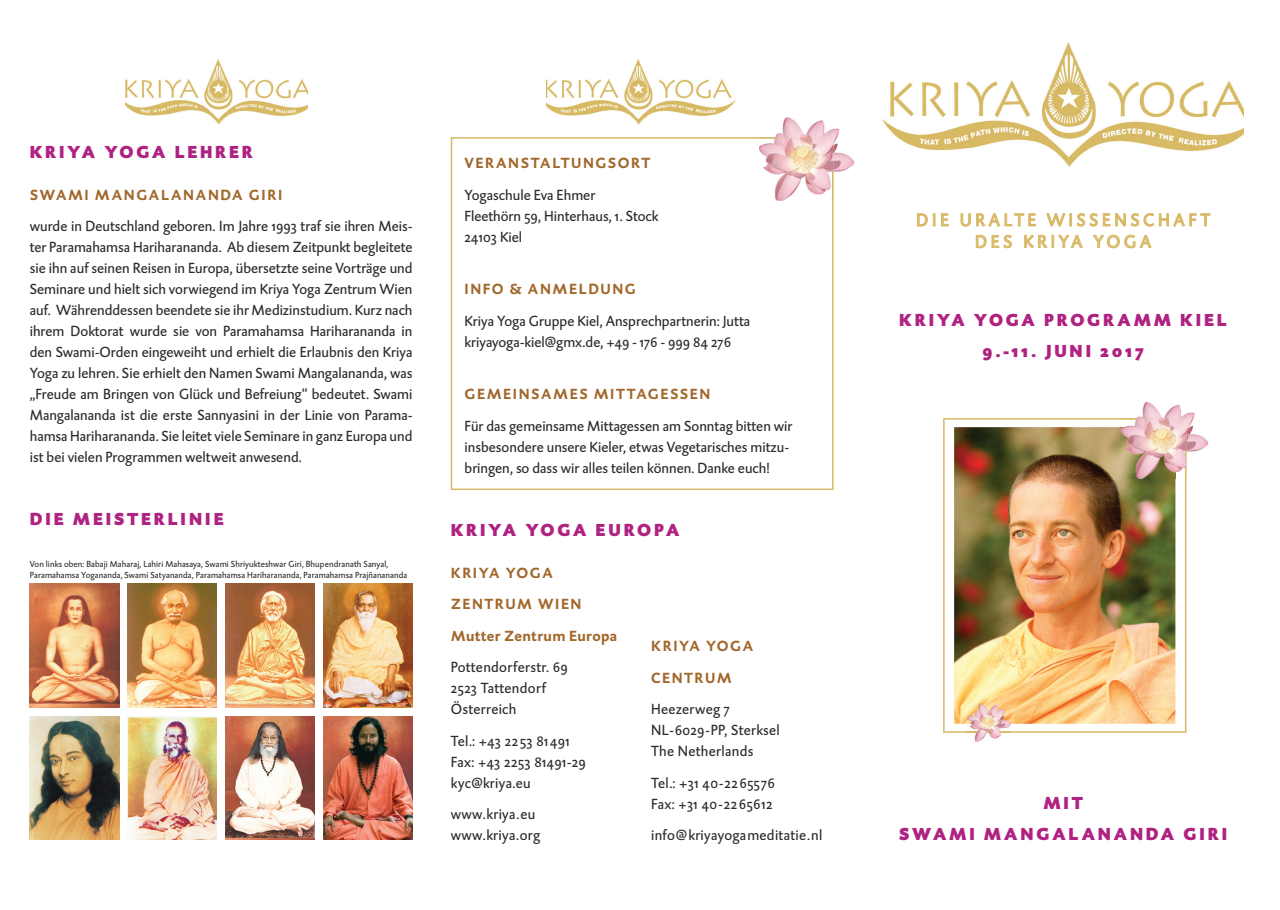
<style>
.page{position:relative;width:1280px;height:910px;background:#fff}
.page>*{position:absolute;margin:0;border:0;box-sizing:border-box;transform-origin:0 0}
.t1{font:900 18px/31.5px "DTL Caspari ST";letter-spacing:.15em;color:#af2282;text-align:center}
.t2{font:18px/21.6px "DTL Caspari ST";color:#d8b967;text-align:center}
.t3{font:15px/21px "DTL Caspari ST";letter-spacing:.005em;color:#2e2b2c}
.t4{font:700 15px/31.5px "DTL Caspari ST";letter-spacing:.1em;color:#a1672b}
.t5{font:700 15px/31.5px "DTL Caspari ST";letter-spacing:.025em;color:#a1672b}
.t6{font:15px/21px "DTL Caspari ST";letter-spacing:.025em;color:#2e2b2c}
.t7{font:9px/10.5px "DTL Caspari ST";letter-spacing:.01em;color:#2e2b2c}
</style>
<div class="page">
<img style="left:883px;top:43px;width:360px;height:124px">
<img style="left:546px;top:60px;width:190px;height:64px">
<img style="left:126px;top:60px;width:182px;height:64px">
<svg style="left:451px;top:137px;width:382px;height:353px"></svg>
<svg style="left:917px;top:213px;width:18px;height:14px"></svg>
<svg style="left:941px;top:213px;width:8px;height:14px"></svg>
<svg style="left:960px;top:213px;width:251px;height:36px"></svg>
<img style="left:30px;top:584px;width:89px;height:123px">
<img style="left:128px;top:584px;width:89px;height:123px">
<img style="left:323px;top:584px;width:89px;height:123px">
<img style="left:225px;top:584px;width:90px;height:123px">
<img style="left:128px;top:716px;width:89px;height:124px">
<img style="left:30px;top:716px;width:89px;height:124px">
<img style="left:323px;top:716px;width:89px;height:124px">
<img style="left:225px;top:716px;width:90px;height:124px">
<img style="left:775px;top:117px;width:79px;height:84px">
<img style="left:759px;top:137px;width:74px;height:64px">
<svg style="left:943px;top:418px;width:243px;height:315px"></svg>
<img style="left:954px;top:427px;width:221px;height:297px">
<img style="left:967px;top:703px;width:44px;height:39px">
<img style="left:967px;top:731px;width:44px;height:2px">
<img style="left:1137px;top:402px;width:71px;height:76px">
<img style="left:1121px;top:418px;width:65px;height:60px">
<img style="left:1121px;top:427px;width:54px;height:51px">
<p class="t1" style="left:30px;top:136px;width:225px">KRIYA YOGA LEHRER</p>
<p class="t4" style="left:30px;top:178px;width:254px">SWAMI MANGALANANDA GIRI</p>
<p class="t3" style="left:30px;top:215px;width:384px;text-align:justify">wurde in Deutschland geboren. Im Jahre 1993 traf sie ihren Meis&shy;ter Paramahamsa Hariharananda. Ab diesem Zeitpunkt begleitete sie ihn auf seinen Reisen in Europa, übersetzte seine Vorträge und Seminare und hielt sich vorwiegend im Kriya Yoga Zentrum Wien auf. Währenddessen beendete sie ihr Medizinstudium. Kurz nach ihrem Doktorat wurde sie von Paramahamsa Hariharananda in den Swami-Orden eingeweiht und erhielt die Erlaubnis den Kriya Yoga zu lehren. Sie erhielt den Namen Swami Mangalananda, was „Freude am Bringen von Glück und Befreiung“ bedeutet. Swami Mangalananda ist die erste Sannyasini in der Linie von Parama&shy;hamsa Hariharananda. Sie leitet viele Seminare in ganz Europa und ist bei vielen Programmen weltweit anwesend.</p>
<p class="t2" style="left:916px;top:209px;width:295px">DIE URALTE WISSENSCHAFT<br>DES KRIYA YOGA</p>
<p class="t4" style="left:465px;top:147px;width:187px">VERANSTALTUNGSORT</p>
<p class="t3" style="left:465px;top:184px;width:195px">Yogaschule Eva Ehmer<br>Fleethörn 59, Hinterhaus, 1. Stock<br>24103 Kiel</p>
<p class="t4" style="left:465px;top:273px;width:173px">INFO &amp; ANMELDUNG</p>
<p class="t3" style="left:465px;top:310px;width:287px">Kriya Yoga Gruppe Kiel, Ansprechpartnerin: Jutta kriyayoga-kiel@gmx.de, +49 - 176 - 999 84 276</p>
<p class="t4" style="left:465px;top:378px;width:247px">GEMEINSAMES MITTAGESSEN</p>
<p class="t3" style="left:465px;top:415px;width:329px">Für das gemeinsame Mittagessen am Sonntag bitten wir insbesondere unsere Kieler, etwas Vegetarisches mitzu&shy;bringen, so dass wir alles teilen können. Danke euch!</p>
<p class="t1" style="left:899px;top:304px;width:329px">KRIYA YOGA PROGRAMM KIEL<br>9.-11. JUNI 2017</p>
<p class="t1" style="left:30px;top:503px;width:195px">DIE MEISTERLINIE</p>
<p class="t7" style="left:30px;top:559px;width:379px">Von links oben: Babaji Maharaj, Lahiri Mahasaya, Swami Shriyukteshwar Giri, Bhupendranath Sanyal,<br>Paramahamsa Yogananda, Swami Satyananda, Paramahamsa Hariharananda, Paramahamsa Prajñanananda</p>
<p class="t1" style="left:451px;top:514px;width:230px">KRIYA YOGA EUROPA</p>
<p class="t5" style="left:451px;top:556px;width:168px">KRIYA YOGA<br>ZENTRUM WIEN<br>Mutter Zentrum Europa</p>
<p class="t3" style="left:451px;top:656px;width:119px">Pottendorferstr. 69<br>2523 Tattendorf<br>Österreich</p>
<p class="t3" style="left:451px;top:730px;width:137px">Tel.: +43 2253 81491<br>Fax: +43 2253 81491-29 kyc@kriya.eu</p>
<p class="t6" style="left:451px;top:803px;width:91px">www.kriya.eu www.kriya.org</p>
<p class="t4" style="left:651px;top:630px;width:104px">KRIYA YOGA<br>CENTRUM</p>
<p class="t3" style="left:651px;top:698px;width:130px">Heezerweg 7<br>NL-6029-PP, Sterksel<br>The Netherlands</p>
<p class="t3" style="left:651px;top:772px;width:125px">Tel.: +31 40-2265576<br>Fax: +31 40-2265612</p>
<p class="t3" style="left:651px;top:824px;width:173px">info@kriyayogameditatie.nl</p>
<p class="t1" style="left:899px;top:787px;width:330px">MIT<br>SWAMI MANGALANANDA GIRI</p>
</div>
